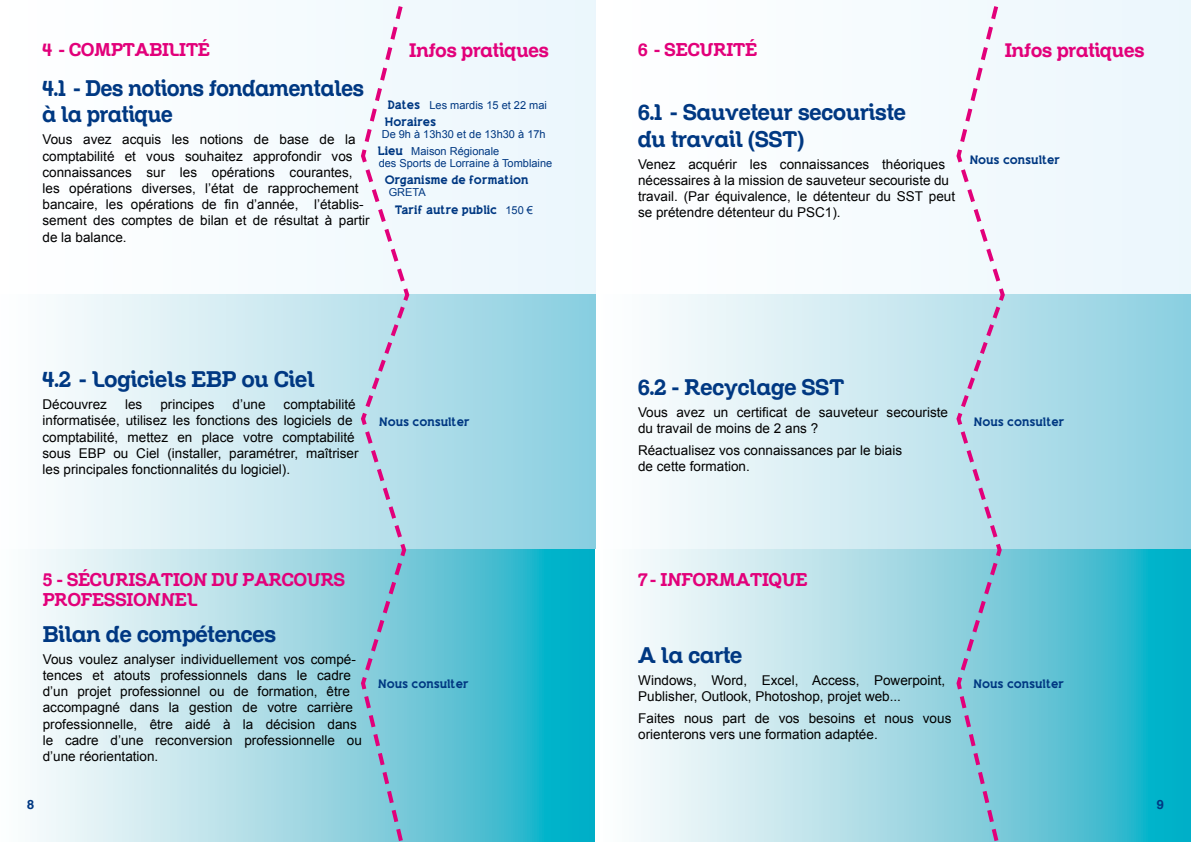
<style>
.page{position:relative;width:1191px;height:842px;background:#fff}
.page>*{position:absolute;margin:0;border:0;box-sizing:border-box;transform-origin:0 0}
.t1{font:22px/26.4px "Zil Semi Slab";color:#003882}
.t2{font:22px/26.4px "Zil Semi Slab";color:#003882;scale:.96 1}
.t3{font:19px "Zil Semi Slab";color:#e2007a}
.t4{font:18px/20px "Zil Semi Slab";color:#e2007a}
.t5{font:13.5px/16.2px "Arial";color:#000}
.t6{font:13px "Zil Semi Slab";color:#003882}
.t7{font:11px/17.7px "Arial";color:#003882}
.t8{font:10px "Lifestyle M54";color:#003882}
.s1{font-family:"Lifestyle M54";font-size:10px}
.s2{font-family:"Arial";font-size:11px}
</style>
<div class="page">
<div style="left:595px;top:0;width:596px;height:295px;background:#f6fbfe"></div>
<div style="left:595px;top:295px;width:596px;height:255px;background:linear-gradient(to right,#fff,#8dd0e1)"></div>
<div style="left:0;top:0;width:595px;height:295px;background:#f6fbfe"></div>
<div style="left:0;top:295px;width:595px;height:255px;background:linear-gradient(to right,#fff,#8bcfe0)"></div>
<svg style="left:32px;top:550px;width:563px;height:292px;background:#90d5e1"></svg>
<svg style="left:636px;top:550px;width:555px;height:292px;background:#92d6e2"></svg>
<svg style="left:359px;top:6px;width:52px;height:836px"></svg>
<svg style="left:954px;top:6px;width:53px;height:836px"></svg>
<h3 class="t4" style="left:43px;top:39px;width:169px">4 - COMPTABILITÉ</h3>
<h3 class="t4" style="left:638px;top:39px;width:120px">6 - SECURITÉ</h3>
<h2 class="t3" style="left:409px;top:38px;width:141px">Infos pratiques</h2>
<h1 class="t2" style="left:43px;top:75px;width:336px">4.1 - Des notions fondamentales à la pratique</h1>
<p class="t5" style="left:43px;top:132px;width:328px">Vous avez acquis les notions de base de la comptabilité et vous souhaitez approfondir vos connaissances sur les opérations courantes, les opérations diverses, l’état de rapprochement bancaire, les opérations de fin d’année, l’établis&shy;sement des comptes de bilan et de résultat à partir de la balance.</p>
<p class="t7" style="left:388px;top:96px;width:161px"><span class="s1">Dates</span> Les mardis 15 et 22 mai</p>
<p class="t8" style="left:385px;top:116px;width:53px">Horaires</p>
<p class="t7" style="left:378px;top:125px;width:169px;text-indent:4px">De 9h à 13h30 et de 13h30 à 17h<br><span class="s1">Lieu</span> Maison Régionale</p>
<p class="t7" style="left:379px;top:155px;width:175px">des Sports de Lorraine à Tomblaine</p>
<p class="t8" style="left:385px;top:175px;width:145px">Organisme de formation</p>
<p class="t7" style="left:389px;top:183px;width:39px">GRETA</p>
<p class="t8" style="left:395px;top:204px;width:140px">Tarif autre public <span class="s2">150 €</span></p>
<h1 class="t1" style="left:638px;top:99px;width:269px">6.1 - Sauveteur secouriste du travail (SST)</h1>
<p class="t5" style="left:638px;top:156px;width:319px">Venez acquérir les connaissances théoriques nécessaires à la mission de sauveteur secouriste du travail. (Par équivalence, le détenteur du SST peut se prétendre détenteur du PSC1).</p>
<h2 class="t3" style="left:1004px;top:38px;width:141px">Infos pratiques</h2>
<p class="t8" style="left:969px;top:155px;width:92px">Nous consulter</p>
<h1 class="t1" style="left:43px;top:366px;width:273px">4.2 - Logiciels EBP ou Ciel</h1>
<p class="t5" style="left:43px;top:396px;width:66px">Découvrez</p>
<p class="t5" style="left:125px;top:396px;width:19px">les</p>
<p class="t5" style="left:160px;top:396px;width:56px">principes</p>
<p class="t5" style="left:232px;top:396px;width:35px">d’une</p>
<p class="t5" style="left:43px;top:396px;width:317px;text-indent:241px">comptabilité informatisée, utilisez les fonctions des logiciels de comptabilité, mettez en place votre comptabilité sous EBP ou Ciel (installer, paramétrer, maîtriser les principales fonctionnalités du logiciel).</p>
<p class="t8" style="left:379px;top:417px;width:92px">Nous consulter</p>
<h1 class="t1" style="left:638px;top:373px;width:207px">6.2 - Recyclage SST</h1>
<p class="t5" style="left:638px;top:404px;width:312px">Vous avez un certificat de sauveteur secouriste du travail de moins de 2 ans ?</p>
<p class="t5" style="left:638px;top:442px;width:266px">Réactualisez vos connaissances par le biais de cette formation.</p>
<p class="t8" style="left:974px;top:417px;width:92px">Nous consulter</p>
<h3 class="t4" style="left:43px;top:569px;width:304px">5 - SÉCURISATION DU PARCOURS<br>PROFESSIONNEL</h3>
<h3 class="t4" style="left:638px;top:569px;width:171px">7- INFORMATIQUE</h3>
<h1 class="t1" style="left:43px;top:621px;width:235px">Bilan de compétences</h1>
<p class="t5" style="left:43px;top:651px;width:320px">Vous voulez analyser individuellement vos compé&shy;tences et atouts professionnels dans le cadre d’un projet professionnel ou de formation, être accompagné dans la gestion de votre carrière professionnelle, être aidé à la décision dans le cadre d’une reconversion professionnelle ou d’une réorientation.</p>
<h1 class="t1" style="left:638px;top:642px;width:105px">A la carte</h1>
<p class="t5" style="left:638px;top:672px;width:308px">Windows, Word, Excel, Access, Powerpoint,<br>Publisher, Outlook, Photoshop, projet web...</p>
<p class="t5" style="left:638px;top:710px;width:315px">Faites nous part de vos besoins et nous vous orienterons vers une formation adaptée.</p>
<p class="t8" style="left:378px;top:679px;width:92px">Nous consulter</p>
<p class="t8" style="left:973px;top:679px;width:92px">Nous consulter</p>
<p class="t6" style="left:27px;top:797px;width:8px">8</p>
<p class="t6" style="left:1157px;top:797px;width:8px">9</p>
</div>
